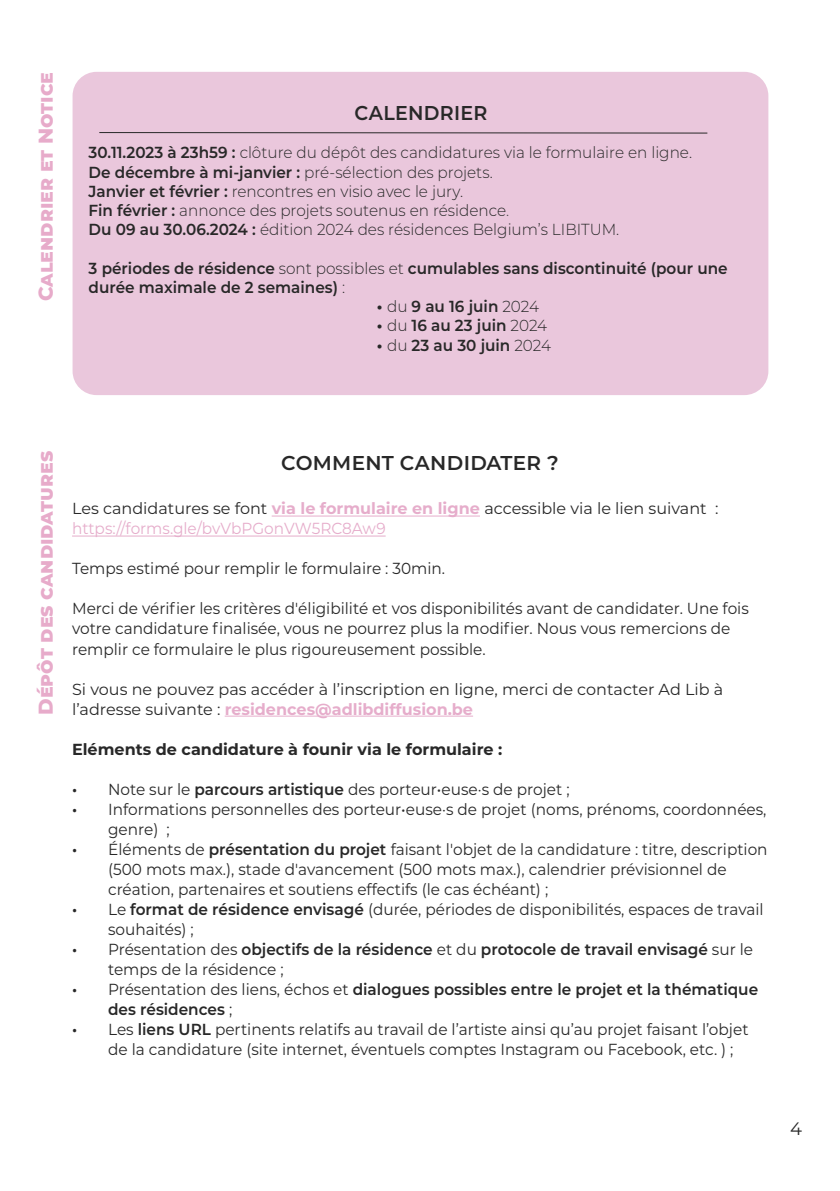
<style>
.page{position:relative;width:840px;height:1191px;background:#fff}
.page>*{position:absolute;margin:0;border:0;box-sizing:border-box;transform-origin:0 0}
.t1{font:800 20px "Montserrat";color:#e7abca}
.t2{font:600 20px "Montserrat";letter-spacing:.015em;color:#282828}
.t3{font:600 20px "Montserrat";letter-spacing:.015em;color:#282828;scale:.95 1}
.t4{font:18px "Montserrat";color:#282828}
.t5{font:16px/20px "Montserrat";color:#282828;scale:.95 1}
.t6{font:600 16px/20px "Montserrat";color:#282828;scale:.95 1}
.t7{font:300 16px/19.2px "Montserrat";color:#282828;scale:.95 1}
.t8{font:16px/20px "Montserrat";color:#282828}
.t9{font:700 16px "Montserrat";color:#282828}
.s1{font-weight:600}
.s2{color:#424243}
.s3{font-weight:300}
.s4{font-weight:700}
.s5{font-weight:700;color:#e6adcb}
.s6{color:#e6adcb}
.s7{font-weight:400}
</style>
<div class="page">
<hr style="left:271px;top:515px;width:208px;height:1px;background:#e6adcb">
<hr style="left:72px;top:535px;width:313px;height:1px;background:#e6adcb">
<hr style="left:224px;top:715px;width:249px;height:1px;background:#e6adcb">
<div style="left:72px;top:72px;width:696px;height:323px;background:#eac7dc;border-radius:24px"></div>
<hr style="left:99px;top:132px;width:608px;height:1px;background:#282828">
<p class="t1" style="left:31px;top:301px;width:231px;rotate:-90deg">Calendrier et Notice</p>
<p class="t3" style="left:354px;top:99px;width:141px">CALENDRIER</p>
<p class="t7" style="left:88px;top:143px;width:636px"><span class="s1">30.11.2023 à 23h59 :</span> clôture du dépôt des candidatures via le formulaire en ligne.<br><span class="s1">De décembre à mi-janvier :</span> pré-sélection des projets.<br><span class="s1">Janvier et février :</span> rencontres en visio avec le jury.<br><span class="s1">Fin février :</span> annonce des projets soutenus en résidence<span class="s2">.<br></span><span class="s1">Du 09 au 30.06.2024 :</span> édition 2024 des résidences Belgium’s LIBITUM.</p>
<p class="t6" style="left:88px;top:258px;width:674px;line-height:19.2px">3 périodes de résidence <span class="s3">sont possibles et</span> cumulables sans discontinuité (pour une durée maximale de 2 semaines) <span class="s3">:</span></p>
<p class="t6" style="left:376px;top:296px;width:172px"><span class="s4">•</span> <span class="s3">du</span> 9 au 16 juin <span class="s3">2024</span></p>
<p class="t6" style="left:376px;top:315px;width:181px"><span class="s4">•</span> <span class="s3">du</span> 16 au 23 juin <span class="s3">2024</span></p>
<p class="t6" style="left:376px;top:334px;width:185px"><span class="s4">•</span> <span class="s3">du</span> 23 au 30 juin <span class="s3">2024</span></p>
<p class="t1" style="left:31px;top:714px;width:265px;rotate:-90deg">Dépôt des candidatures</p>
<p class="t2" style="left:281px;top:449px;width:279px">COMMENT CANDIDATER ?</p>
<p class="t8" style="left:72px;top:498px;width:647px">Les candidatures se font <span class="s5">via le formulaire en ligne</span> accessible via le lien suivant : <span class="s6">https://forms.gle/bvVbPGonVW5RC8Aw9</span></p>
<p class="t5" style="left:72px;top:558px;width:394px">Temps estimé pour remplir le formulaire : 30min.</p>
<p class="t5" style="left:72px;top:598px;width:713px">Merci de vérifier les critères d'éligibilité et vos disponibilités avant de candidater. Une fois votre candidature finalisée, vous ne pourrez plus la modifier. Nous vous remercions de remplir ce formulaire le plus rigoureusement possible.</p>
<p class="t8" style="left:72px;top:678px;width:652px">Si vous ne pouvez pas accéder à l’inscription en ligne, merci de contacter Ad Lib à l’adresse suivante : <span class="s5">residences@adlibdiffusion.be</span></p>
<p class="t9" style="left:72px;top:737px;width:431px">Eléments de candidature à founir via le formulaire :</p>
<p class="t5" style="left:72px;top:778px;width:525px"><span class="s1">•</span> Note sur le <span class="s1">parcours artistique</span> des porteur•euse·s de projet ;</p>
<p class="t5" style="left:108px;top:798px;width:694px;text-indent:-36px"><span class="s1">•</span> Informations personnelles des porteur•euse·s de projet (noms, prénoms, coordonnées, genre) ;</p>
<p class="t5" style="left:108px;top:838px;width:695px;text-indent:-36px"><span class="s1">•</span> Éléments de <span class="s1">présentation du projet</span> faisant l'objet de la candidature : titre, description (500 mots max.), stade d'avancement (500 mots max.), calendrier prévisionnel de création, partenaires et soutiens effectifs (le cas échéant) ;</p>
<p class="t5" style="left:108px;top:898px;width:691px;text-indent:-36px"><span class="s1">•</span> Le <span class="s1">format de résidence envisagé</span> (durée, périodes de disponibilités, espaces de travail souhaités) ;</p>
<p class="t6" style="left:108px;top:938px;width:680px;text-indent:-36px">• <span class="s7">Présentation des</span> objectifs de la résidence <span class="s7">et du</span> protocole de travail envisagé <span class="s7">sur le temps de la résidence ;</span></p>
<p class="t6" style="left:108px;top:978px;width:685px;text-indent:-36px">• <span class="s7">Présentation des liens, échos et</span> dialogues possibles entre le projet et la thématique des résidences <span class="s7">;</span></p>
<p class="t5" style="left:108px;top:1018px;width:675px;text-indent:-36px"><span class="s1">•</span> Les <span class="s1">liens URL</span> pertinents relatifs au travail de l’artiste ainsi qu’au projet faisant l’objet de la candidature (site internet, éventuels comptes Instagram ou Facebook, etc. ) ;</p>
<p class="t4" style="left:789px;top:1116px;width:13px">4</p>
</div>
